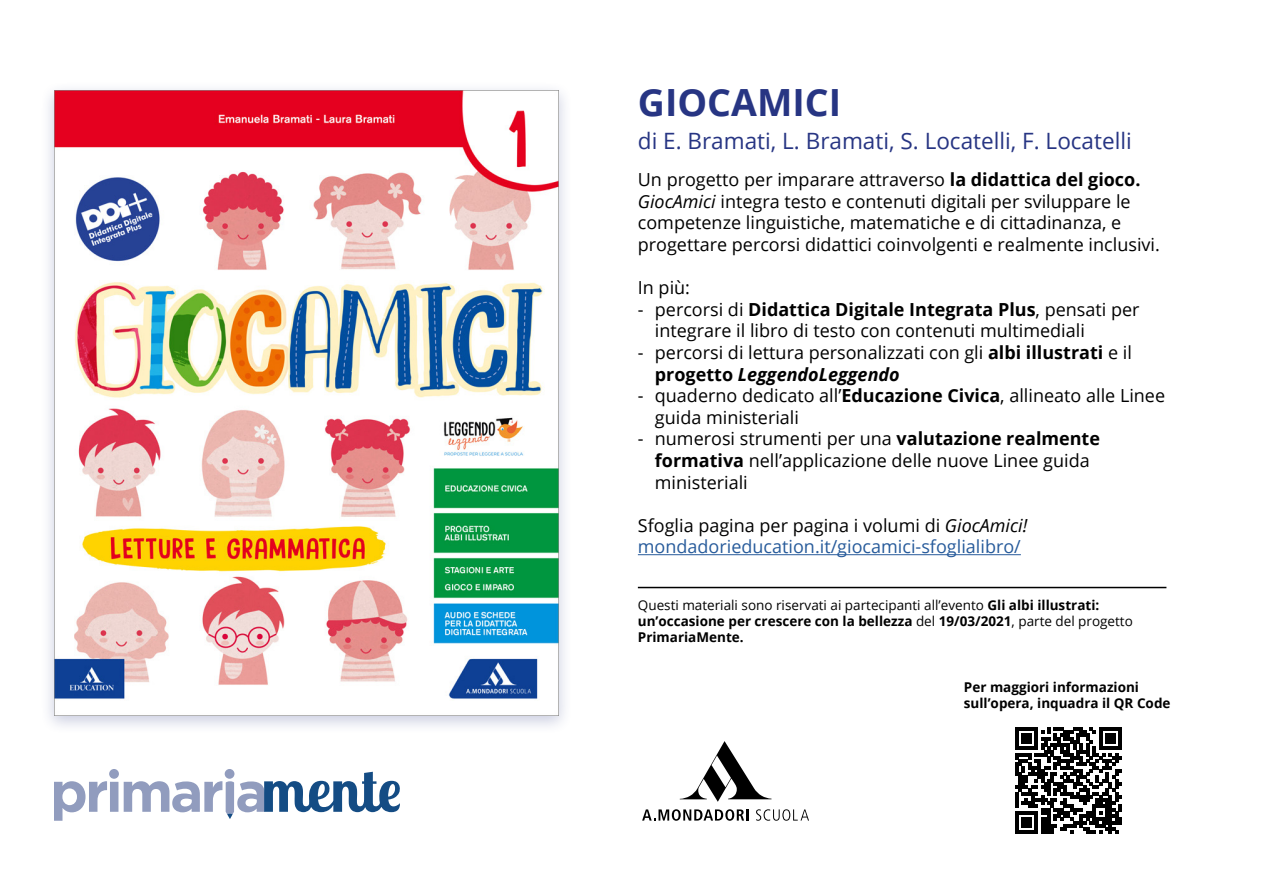
<style>
.page{position:relative;width:1263px;height:893px;background:#fff}
.page>*{position:absolute;margin:0;border:0;box-sizing:border-box;transform-origin:0 0}
.t1{font:700 37.5px "Open Sans";color:#273583}
.t2{font:22.5px "Open Sans";color:#273583}
.t3{font:18px/21.6px "Open Sans";color:#000}
.t4{font:18px/21.6px "Open Sans";color:#275b9b}
.t5{font:700 13.5px/16.2px "Open Sans";color:#000}
.s1{font-weight:700}
.s2{font-style:italic}
.s3{font-weight:700;font-style:italic}
.s4{color:#000}
.s5{font-style:italic;color:#000}
.s6{font-weight:400}
</style>
<div class="page">
<div style="left:40px;top:81px;width:533px;height:653px;background:#273583;opacity:.25"></div>
<img style="left:54px;top:91px;width:505px;height:625px">
<hr style="left:638px;top:554px;width:383px;height:1px;background:#275b9b">
<hr style="left:638px;top:587px;width:528px;height:1px;background:#000">
<svg style="left:680px;top:741px;width:91px;height:61px"></svg>
<svg style="left:642px;top:809px;width:106px;height:12px"></svg>
<svg style="left:756px;top:809px;width:53px;height:12px"></svg>
<svg style="left:1015px;top:727px;width:107px;height:107px"></svg>
<div style="left:225px;top:769px;width:9px;height:10px;background:#919cbe;border-radius:50%"></div>
<div style="left:109px;top:769px;width:10px;height:10px;background:#919cbe;border-radius:50%"></div>
<svg style="left:54px;top:772px;width:346px;height:49px"></svg>
<h1 class="t1" style="left:638px;top:76px;width:205px">GIOCAMICI</h1>
<p class="t2" style="left:638px;top:125px;width:495px">di E. Bramati, L. Bramati, S. Locatelli, F. Locatelli</p>
<p class="t3" style="left:638px;top:168px;width:524px">Un progetto per imparare attraverso <span class="s1">la didattica del gioco.<br></span><span class="s2">GiocAmici</span> integra testo e contenuti digitali per sviluppare le competenze linguistiche, matematiche e di cittadinanza, e progettare percorsi didattici coinvolgenti e realmente inclusivi.</p>
<p class="t3" style="left:638px;top:276px;width:54px">In più:</p>
<p class="t3" style="left:655px;top:298px;width:486px;text-indent:-17px">- percorsi di <span class="s1">Didattica Digitale Integrata Plus</span>, pensati per integrare il libro di testo con contenuti multimediali</p>
<p class="t3" style="left:655px;top:341px;width:479px;text-indent:-17px">- percorsi di lettura personalizzati con gli <span class="s1">albi illustrati</span> e il <span class="s1">progetto</span> <span class="s3">LeggendoLeggendo</span></p>
<p class="t3" style="left:655px;top:384px;width:512px;text-indent:-17px">- quaderno dedicato all’<span class="s1">Educazione Civica</span>, allineato alle Linee guida ministeriali</p>
<p class="t3" style="left:655px;top:428px;width:447px;text-indent:-17px">- numerosi strumenti per una <span class="s1">valutazione realmente formativa</span> nell’applicazione delle nuove Linee guida ministeriali</p>
<p class="t4" style="left:638px;top:514px;width:391px"><span class="s4">Sfoglia pagina per pagina i volumi di</span> <span class="s5">GiocAmici! </span>mondadorieducation.it/giocamici-sfoglialibro/</p>
<p class="t5" style="left:638px;top:597px;width:496px"><span class="s6">Questi materiali sono riservati ai partecipanti all’evento</span> Gli albi illustrati: un’occasione per crescere con la bellezza <span class="s6">del</span> 19/03/2021<span class="s6">, parte del progetto<br></span>PrimariaMente.</p>
<p class="t5" style="left:964px;top:679px;width:208px">Per maggiori informazioni sull’opera, inquadra il QR Code</p>
</div>
